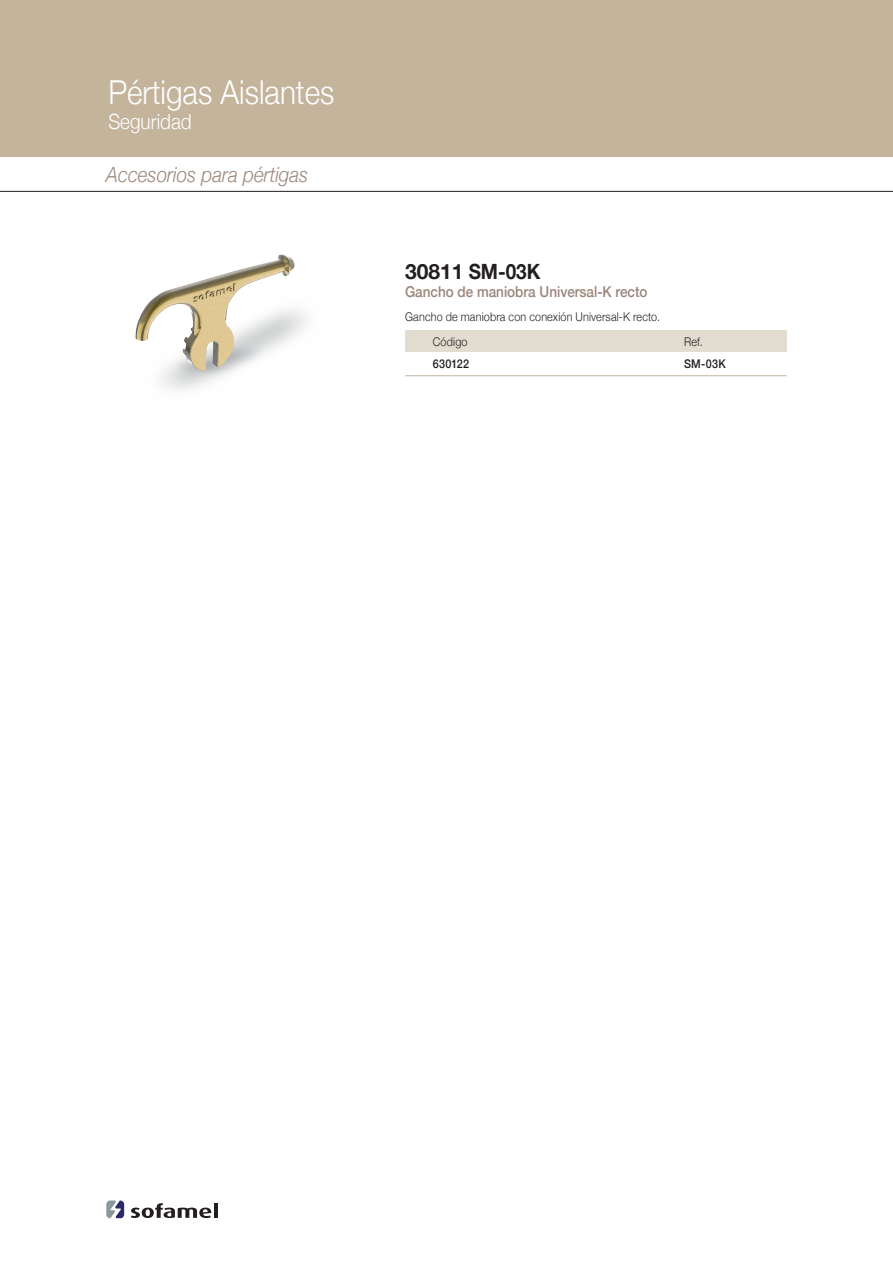
<style>
.page{position:relative;width:893px;height:1263px;background:#fff}
.page>*{position:absolute;margin:0;border:0;box-sizing:border-box;transform-origin:0 0}
.t1{font:300 33px "Helvetica Neue";color:#fff;scale:.9 1}
.t2{font:italic 300 21px "Helvetica Neue";color:#9b8679;scale:.9 1}
.t3{font:700 21px "Helvetica Neue";color:#231f20}
.t4{font:300 21px "Helvetica Neue";color:#fff;scale:.9 1}
.t5{font:500 15px "Helvetica Neue";color:#9b8679;scale:.9 1}
.t6{font:300 12px "Helvetica Neue";letter-spacing:.015em;color:#231f20;scale:.9 1}
.t7{font:500 12px "Helvetica Neue";letter-spacing:.02em;color:#231f20;scale:.9 1}
</style>
<div class="page">
<div style="left:0;top:0;width:893px;height:157px;background:#c3b49b"></div>
<hr style="left:0;top:191px;width:893px;height:1px;background:#231f20">
<svg style="left:131px;top:1203px;width:80px;height:15px"></svg>
<hr style="left:214px;top:1203px;width:4px;height:15px;background:#231f20">
<svg style="left:106px;top:1200px;width:18px;height:18px"></svg>
<div style="left:405px;top:330px;width:382px;height:21px;background:#e3dcd0"></div>
<hr style="left:405px;top:375px;width:382px;height:1px;background:#c3b49b">
<img style="left:135px;top:254px;width:172px;height:136px">
<p class="t1" style="left:108px;top:66px;width:253px">Pértigas Aislantes</p>
<p class="t4" style="left:108px;top:105px;width:94px">Seguridad</p>
<p class="t2" style="left:106px;top:158px;width:226px">Accesorios para pértigas</p>
<p class="t3" style="left:405px;top:255px;width:137px">30811 SM-03K</p>
<p class="t5" style="left:405px;top:280px;width:271px">Gancho de maniobra Universal-K recto</p>
<p class="t6" style="left:405px;top:307px;width:285px">Gancho de maniobra con conexión Universal-K recto.</p>
<p class="t6" style="left:433px;top:332px;width:40px">Código</p>
<p class="t7" style="left:433px;top:354px;width:42px">630122</p>
<p class="t7" style="left:684px;top:354px;width:48px">SM-03K</p>
<p class="t6" style="left:684px;top:332px;width:22px">Ref.</p>
</div>
